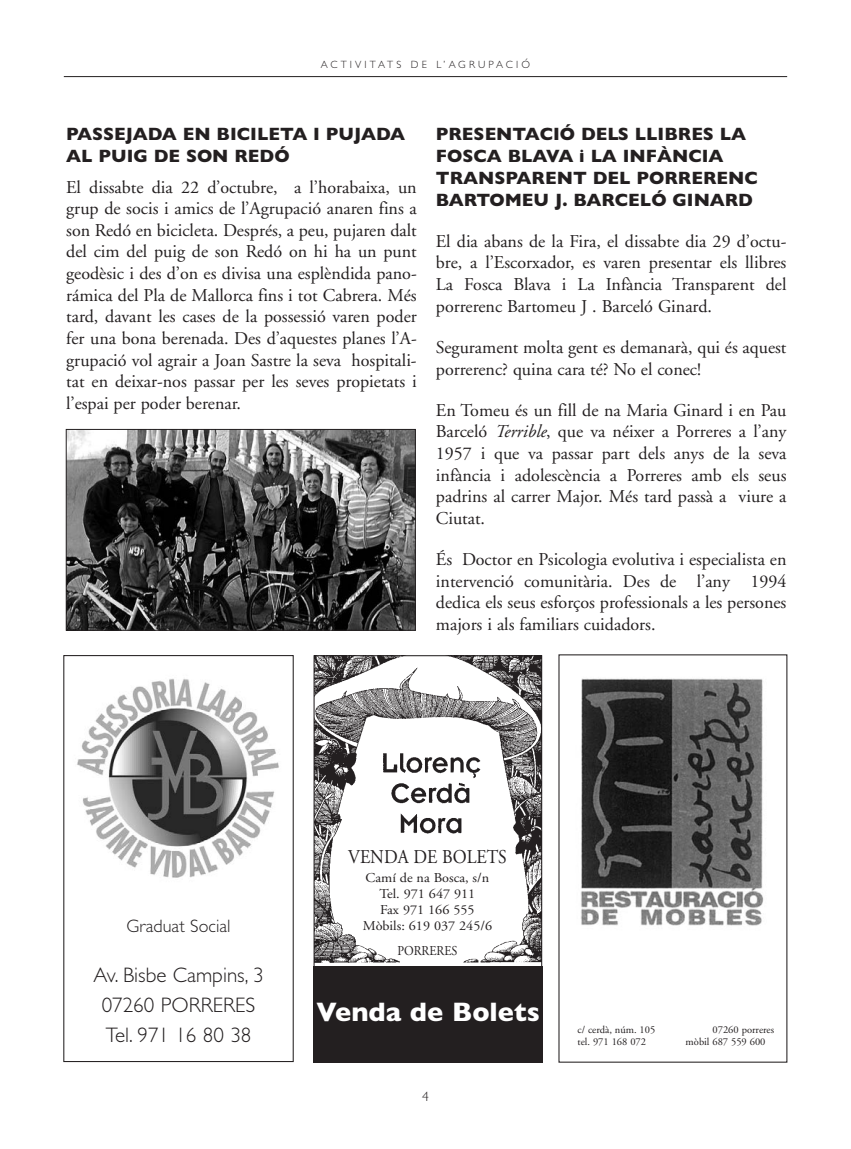
<style>
.page{position:relative;width:851px;height:1149px;background:#fff}
.page>*{position:absolute;margin:0;border:0;box-sizing:border-box;transform-origin:0 0}
.t1{font:700 27px "Gill Sans";color:#fff}
.t2{font:300 21px/30px "Gill Sans";color:#231f20;text-align:center}
.t3{font:19.5px "Adobe Garamond";color:#231f20;scale:.9 1}
.t4{font:18px/21.6px "Adobe Garamond";color:#231f20;text-align:justify}
.t5{font:700 18px/21.8px "Gill Sans";color:#231f20}
.t6{font:300 18px "Gill Sans";color:#231f20}
.t7{font:13.5px/16.2px "Adobe Garamond";color:#231f20;text-align:center;scale:1.05 1}
.t8{font:13.5px "Adobe Garamond";color:#231f20;scale:.9 1}
.t9{font:300 13.5px "Gill Sans";color:#231f20}
.t10{font:10.5px "Adobe Garamond";color:#231f20}
.t11{font:300 10.5px "Gill Sans";letter-spacing:.3em;color:#231f20}
.s1{font-style:italic}
</style>
<div class="page">
<hr style="left:64px;top:76px;width:723px;height:1px;background:#231f20">
<img style="left:68px;top:431px;width:345px;height:197px">
<div style="left:66px;top:429px;width:349px;height:201px;border:1px solid #231f20"></div>
<img style="left:581px;top:678px;width:183px;height:248px">
<img style="left:77px;top:678px;width:202px;height:200px">
<div style="left:63px;top:655px;width:231px;height:406px;border:1px solid #231f20"></div>
<img style="left:315px;top:657px;width:225px;height:306px">
<div style="left:313px;top:655px;width:229px;height:342px;border:1px solid #231f20"></div>
<div style="left:313px;top:965px;width:229px;height:97px;background:#231f20"></div>
<p class="t11" style="left:321px;top:61px;width:211px">ACTIVITATS DE L’AGRUPACIÓ</p>
<p class="t5" style="left:66px;top:125px;width:340px">PASSEJADA EN BICILETA I PUJADA<br>AL PUIG DE SON REDÓ</p>
<p class="t4" style="left:66px;top:178px;width:352px">El dissabte dia 22 d’octubre, a l’horabaixa, un grup de socis i amics de l’Agrupació anaren fins a son Redó en bicicleta. Després, a peu, pujaren dalt del cim del puig de son Redó on hi ha un punt geodèsic i des d’on es divisa una esplèndida pano&shy;rámica del Pla de Mallorca fins i tot Cabrera. Més tard, davant les cases de la possessió varen poder fer una bona berenada. Des d’aquestes planes l’A&shy;grupació vol agrair a Joan Sastre la seva hospitali&shy;tat en deixar-nos passar per les seves propietats i l’espai per poder berenar.</p>
<p class="t5" style="left:436px;top:125px;width:323px">PRESENTACIÓ DELS LLIBRES LA<br>FOSCA BLAVA i LA INFÀNCIA<br>TRANSPARENT DEL PORRERENC<br>BARTOMEU J. BARCELÓ GINARD</p>
<p class="t4" style="left:436px;top:232px;width:352px">El dia abans de la Fira, el dissabte dia 29 d’octu&shy;bre, a l’Escorxador, es varen presentar els llibres La Fosca Blava i La Infància Transparent del porrerenc Bartomeu J . Barceló Ginard.</p>
<p class="t4" style="left:436px;top:338px;width:352px">Segurament molta gent es demanarà, qui és aquest porrerenc? quina cara té? No el conec!</p>
<p class="t4" style="left:436px;top:401px;width:352px">En Tomeu és un fill de na Maria Ginard i en Pau Barceló <span class="s1">Terrible</span>, que va néixer a Porreres a l’any 1957 i que va passar part dels anys de la seva infància i adolescència a Porreres amb els seus padrins al carrer Major. Més tard passà a viure a Ciutat.</p>
<p class="t4" style="left:436px;top:550px;width:352px">És Doctor en Psicologia evolutiva i especialista en intervenció comunitària. Des de l’any 1994 dedica els seus esforços professionals a les persones majors i als familiars cuidadors.</p>
<p class="t6" style="left:126px;top:919px;width:105px">Graduat Social</p>
<p class="t2" style="left:93px;top:962px;width:172px">Av. Bisbe Campins, 3<br>07260 PORRERES<br>Tel. 971 16 80 38</p>
<p class="t3" style="left:348px;top:848px;width:178px">VENDA DE BOLETS</p>
<p class="t7" style="left:362px;top:870px;width:125px">Camí de na Bosca, s/n<br>Tel. 971 647 911<br>Fax 971 166 555<br>Mòbils: 619 037 245/6</p>
<p class="t8" style="left:397px;top:945px;width:68px">PORRERES</p>
<h1 class="t1" style="left:316px;top:1001px;width:225px">Venda de Bolets</h1>
<p class="t9" style="left:422px;top:1090px;width:8px">4</p>
<p class="t10" style="left:577px;top:1024px;width:79px">c/ cerdà, núm. 105</p>
<p class="t10" style="left:712px;top:1024px;width:63px">07260 porreres</p>
<p class="t10" style="left:577px;top:1037px;width:70px">tel. 971 168 072</p>
<p class="t10" style="left:685px;top:1037px;width:81px">mòbil 687 559 600</p>
</div>
